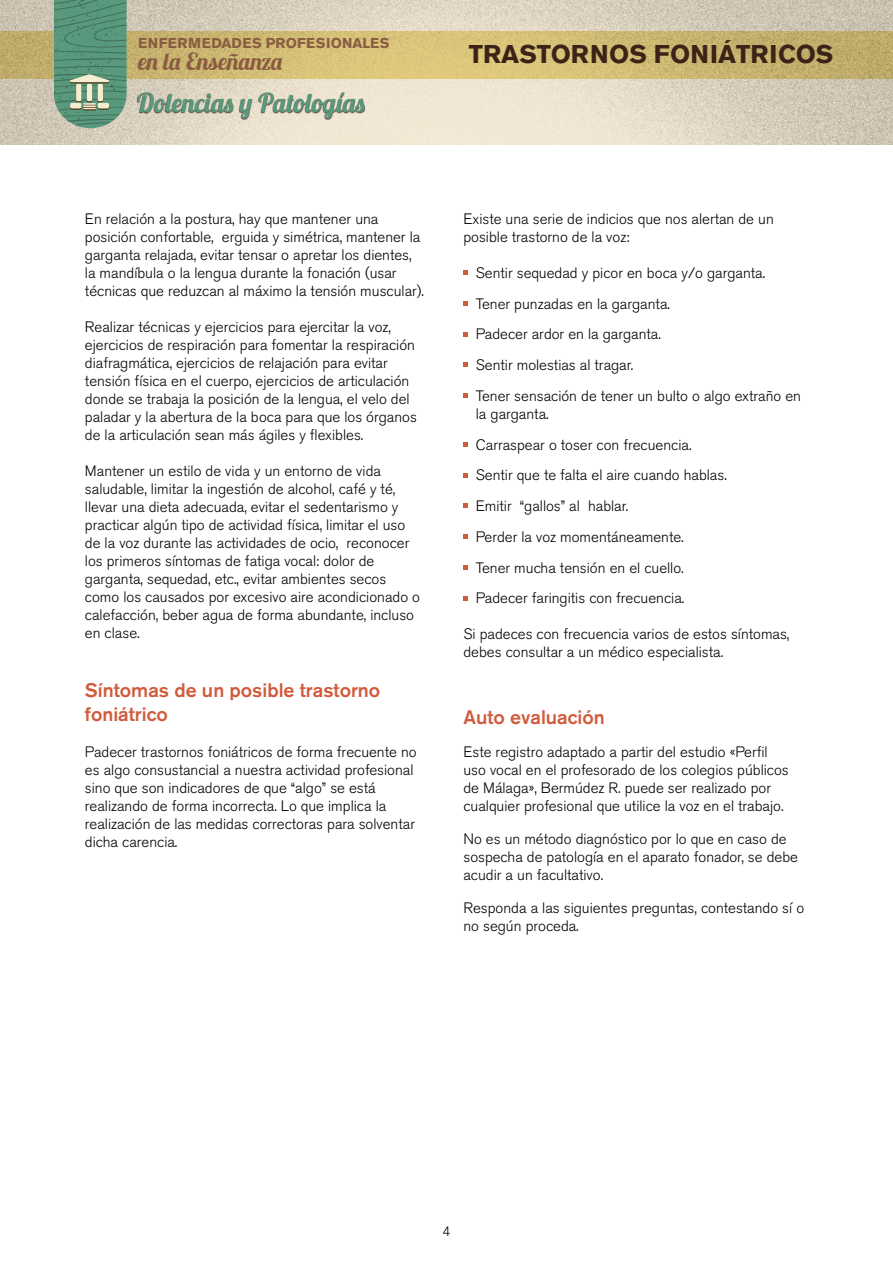
<style>
.page{position:relative;width:893px;height:1263px;background:#fff}
.page>*{position:absolute;margin:0;border:0;box-sizing:border-box;transform-origin:0 0}
.t1{font:26.25px "Lobster 1.3";color:#59997d}
.t2{font:700 25.5px "Akzidenz Grotesk BE";color:#3b2417}
.t3{font:23.7px "Lobster 1.3";color:#8a5c42}
.t4{font:500 19.5px/23.4px "Akzidenz Grotesk BE";color:#d15c3d}
.t5{font:300 15px/18px "Akzidenz Grotesk BE";color:#000}
.t6{font:700 14.1px "Akzidenz Grotesk BE";letter-spacing:.04em;color:#8a5c42}
.t7{font:300 13.5px "Akzidenz Grotesk BE";color:#000}
</style>
<div class="page">
<img style="left:0;top:0;width:893px;height:145px">
<svg style="left:54px;top:0;width:73px;height:128px;background:#679a7f"></svg>
<div style="left:137px;top:93px;width:228px;height:27px;background:#3b2417;opacity:.75"></div>
<svg style="left:463px;top:271px;width:5px;height:4px"></svg>
<svg style="left:463px;top:301px;width:5px;height:5px"></svg>
<svg style="left:463px;top:332px;width:5px;height:4px"></svg>
<svg style="left:463px;top:363px;width:5px;height:4px"></svg>
<svg style="left:463px;top:394px;width:5px;height:4px"></svg>
<svg style="left:463px;top:442px;width:5px;height:5px"></svg>
<svg style="left:463px;top:473px;width:5px;height:4px"></svg>
<svg style="left:463px;top:504px;width:5px;height:4px"></svg>
<svg style="left:463px;top:535px;width:5px;height:4px"></svg>
<svg style="left:463px;top:565px;width:5px;height:5px"></svg>
<svg style="left:463px;top:596px;width:5px;height:4px"></svg>
<p class="t6" style="left:138px;top:35px;width:188px">ENFERMEDADES PROFESIONA</p>
<p class="t6" style="left:362px;top:35px;width:28px">LES</p>
<h3 class="t3" style="left:138px;top:47px;width:146px">en la Enseñanza</h3>
<h1 class="t1" style="left:137px;top:86px;width:230px">Dolencias y Patologías</h1>
<p class="t5" style="left:85px;top:210px;width:341px">En relación a la postura, hay que mantener una posición confortable, erguida y simétrica, mantener la garganta relajada, evitar tensar o apretar los dientes, la mandíbula o la lengua durante la fonación (usar técnicas que reduzcan al máximo la tensión muscular).</p>
<p class="t5" style="left:85px;top:318px;width:333px">Realizar técnicas y ejercicios para ejercitar la voz, ejercicios de respiración para fomentar la respiración diafragmática, ejercicios de relajación para evitar tensión física en el cuerpo, ejercicios de articulación donde se trabaja la posición de la lengua, el velo del paladar y la abertura de la boca para que los órganos de la articulación sean más ágiles y flexibles.</p>
<p class="t5" style="left:85px;top:462px;width:337px">Mantener un estilo de vida y un entorno de vida saludable, limitar la ingestión de alcohol, café y té, llevar una dieta adecuada, evitar el sedentarismo y practicar algún tipo de actividad física, limitar el uso de la voz durante las actividades de ocio, reconocer los primeros síntomas de fatiga vocal: dolor de garganta, sequedad, etc., evitar ambientes secos como los causados por excesivo aire acondicionado o calefacción, beber agua de forma abundante, incluso en clase.</p>
<h3 class="t4" style="left:85px;top:679px;width:297px">Síntomas de un posible trastorno foniátrico</h3>
<p class="t5" style="left:85px;top:743px;width:333px">Padecer trastornos foniátricos de forma frecuente no es algo consustancial a nuestra actividad profesional sino que son indicadores de que “algo” se está realizando de forma incorrecta. Lo que implica la realización de las medidas correctoras para solventar dicha carencia.</p>
<h2 class="t2" style="left:469px;top:39px;width:366px">TRASTORNOS FONIÁTRICOS</h2>
<p class="t5" style="left:463px;top:210px;width:312px">Existe una serie de indicios que nos alertan de un posible trastorno de la voz:</p>
<p class="t5" style="left:476px;top:258px;width:327px;line-height:30.8px">Sentir sequedad y picor en boca y/o garganta.<br>Tener punzadas en la garganta.<br>Padecer ardor en la garganta.<br>Sentir molestias al tragar.<br>Tener sensación de tener un bulto o algo extraño en</p>
<p class="t5" style="left:476px;top:399px;width:252px;line-height:30.8px">la garganta.<br>Carraspear o toser con frecuencia.<br>Sentir que te falta el aire cuando hablas.<br>Emitir “gallos” al hablar.<br>Perder la voz momentáneamente.<br>Tener mucha tensión en el cuello.<br>Padecer faringitis con frecuencia.</p>
<p class="t5" style="left:463px;top:625px;width:327px">Si padeces con frecuencia varios de estos síntomas, debes consultar a un médico especialista.</p>
<h3 class="t4" style="left:463px;top:706px;width:143px">Auto evaluación</h3>
<p class="t5" style="left:463px;top:743px;width:327px">Este registro adaptado a partir del estudio «Perfil uso vocal en el profesorado de los colegios públicos de Málaga», Bermúdez R. puede ser realizado por cualquier profesional que utilice la voz en el trabajo.</p>
<p class="t5" style="left:463px;top:830px;width:336px">No es un método diagnóstico por lo que en caso de sospecha de patología en el aparato fonador, se debe acudir a un facultativo.</p>
<p class="t5" style="left:463px;top:899px;width:342px">Responda a las siguientes preguntas, contestando sí o no según proceda.</p>
<p class="t7" style="left:443px;top:1224px;width:9px">4</p>
</div>
